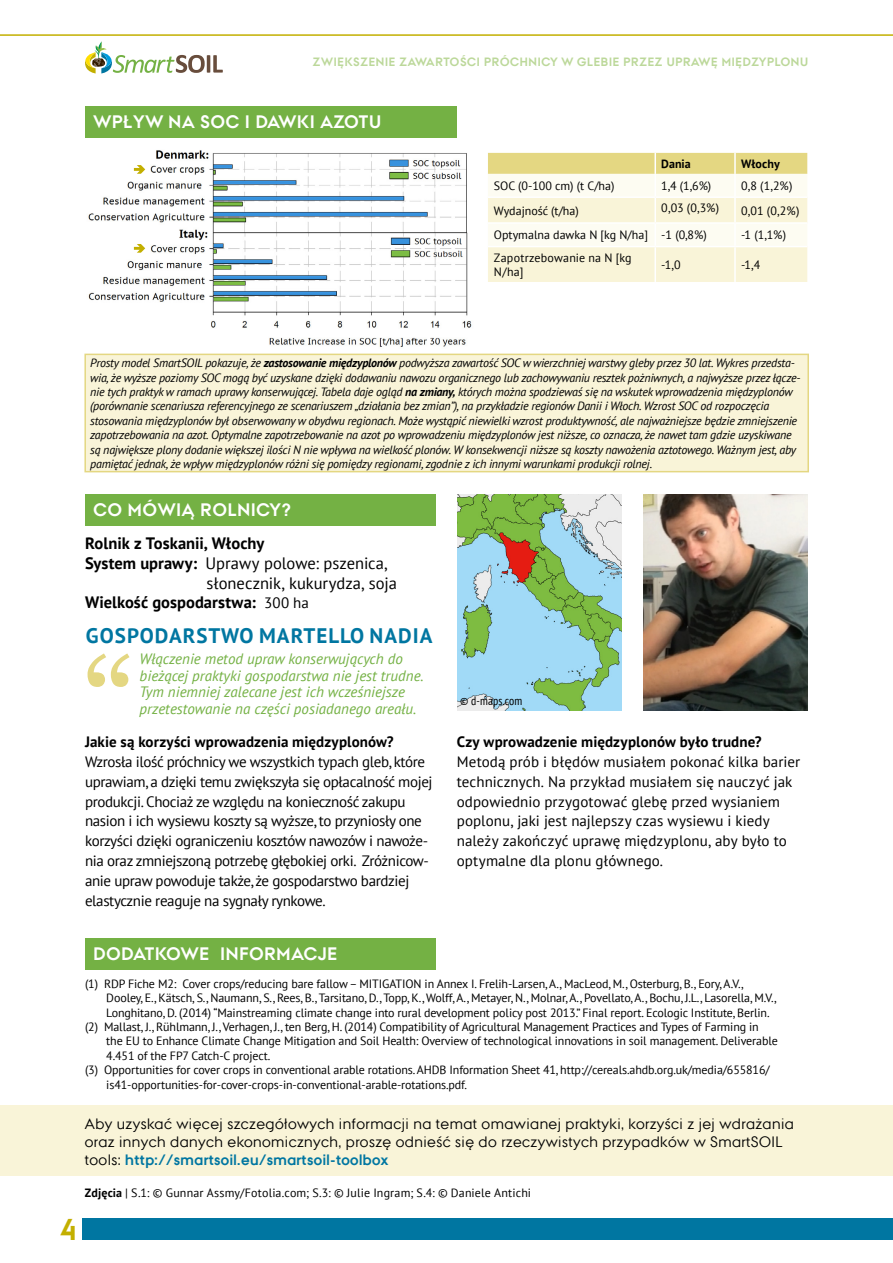
<style>
.page{position:relative;width:893px;height:1263px;background:#fff}
.page>*{position:absolute;margin:0;border:0;box-sizing:border-box;transform-origin:0 0}
.t1{font:700 30px "AU Passata";color:#c3af00}
.t2{font:700 21px "PT Sans";letter-spacing:.05em;color:#0076a1}
.t3{font:700 18px "AU Passata";letter-spacing:.05em;color:#fff}
.t4{font:700 18px "AU Passata";letter-spacing:.01em;color:#fff}
.t5{font:16.5px "PT Sans";color:#000}
.t6{font:700 16.5px "PT Sans";color:#000}
.t7{font:15px/19.8px "PT Sans";letter-spacing:-.025em;color:#000}
.t8{font:15px/19.8px "PT Sans";letter-spacing:.005em;color:#000}
.t9{font:15px/18px "AU Passata";letter-spacing:.03em;color:#000}
.t10{font:italic 15px/16.5px "PT Sans";color:#74b144}
.t11{font:700 15px "PT Sans";letter-spacing:.005em;color:#000}
.t12{font:italic 12px/14.4px "PT Sans";letter-spacing:-.02em;color:#000}
.t13{font:12px "PT Sans";letter-spacing:-.01em;color:#000}
.t14{font:12px "PT Sans";letter-spacing:.01em;color:#000}
.t15{font:700 12px "AU Passata";letter-spacing:.06em;color:#bcd89a}
.t16{font:12px/14.4px "PT Sans";letter-spacing:.015em;color:#000}
.t17{font:condensed 12px "PT Sans";letter-spacing:.01em;color:#000}
.t18{font:700 12px "PT Sans";letter-spacing:.01em;color:#000}
.s1{font-weight:700}
.s2{font-weight:400;font-size:15px}
.s3{font-weight:700;color:#0076a1}
</style>
<div class="page">
<div style="left:82px;top:1218px;width:811px;height:22px;background:#0076a1"></div>
<hr style="left:0;top:34px;width:893px;height:2px;background:#c3af00">
<svg style="left:85px;top:41px;width:138px;height:32px"></svg>
<div style="left:0;top:1105px;width:893px;height:71px;background:#f9f4d8"></div>
<div style="left:85px;top:494px;width:351px;height:31px;background:#74b144"></div>
<svg style="left:88px;top:653px;width:41px;height:34px"></svg>
<img style="left:643px;top:494px;width:164px;height:216px">
<img style="left:457px;top:494px;width:165px;height:216px">
<div style="left:85px;top:938px;width:351px;height:32px;background:#74b144"></div>
<div style="left:85px;top:354px;width:723px;height:118px;background:#f9f4d8"></div>
<div style="left:84px;top:354px;width:725px;height:118px;border:2px solid #e4d782"></div>
<img style="left:88px;top:150px;width:401px;height:197px">
<svg style="left:488px;top:153px;width:319px;height:129px"></svg>
<hr style="left:654px;top:153px;width:2px;height:21px;background:#fff">
<hr style="left:734px;top:153px;width:2px;height:21px;background:#fff">
<hr style="left:654px;top:174px;width:2px;height:22px;background:#fff">
<hr style="left:734px;top:174px;width:2px;height:22px;background:#fff">
<hr style="left:488px;top:196px;width:167px;height:2px;background:#fff">
<hr style="left:655px;top:196px;width:80px;height:2px;background:#fff">
<hr style="left:654px;top:198px;width:2px;height:24px;background:#fff">
<hr style="left:735px;top:196px;width:72px;height:2px;background:#fff">
<hr style="left:734px;top:198px;width:2px;height:24px;background:#fff">
<hr style="left:488px;top:222px;width:167px;height:2px;background:#fff">
<hr style="left:655px;top:222px;width:80px;height:2px;background:#fff">
<hr style="left:654px;top:224px;width:2px;height:22px;background:#fff">
<hr style="left:735px;top:222px;width:72px;height:2px;background:#fff">
<hr style="left:734px;top:224px;width:2px;height:22px;background:#fff">
<hr style="left:488px;top:246px;width:167px;height:1px;background:#fff">
<hr style="left:655px;top:246px;width:80px;height:1px;background:#fff">
<hr style="left:654px;top:247px;width:2px;height:35px;background:#fff">
<hr style="left:735px;top:246px;width:72px;height:1px;background:#fff">
<hr style="left:734px;top:247px;width:2px;height:35px;background:#fff">
<div style="left:85px;top:106px;width:372px;height:32px;background:#74b144"></div>
<svg style="left:134px;top:165px;width:11px;height:9px"></svg>
<svg style="left:134px;top:244px;width:11px;height:9px"></svg>
<p class="t15" style="left:313px;top:55px;width:497px">Zwiększenie zawartości próchnicy w glebie przez uprawę międzyplonu</p>
<h3 class="t3" style="left:94px;top:112px;width:121px">Wpływ na SOC</h3>
<h3 class="t4" style="left:245px;top:112px;width:138px">i dawki azotu</h3>
<p class="t18" style="left:661px;top:156px;width:31px">Dania</p>
<p class="t18" style="left:741px;top:156px;width:40px">Włochy</p>
<p class="t13" style="left:494px;top:178px;width:122px">SOC (0-100 cm) (t C/ha)</p>
<p class="t13" style="left:661px;top:178px;width:52px">1,4 (1,6%)</p>
<p class="t13" style="left:741px;top:178px;width:53px">0,8 (1,2%)</p>
<p class="t13" style="left:494px;top:203px;width:86px">Wydajność (t/ha)</p>
<p class="t13" style="left:661px;top:200px;width:59px">0,03 (0,3%)</p>
<p class="t13" style="left:741px;top:203px;width:60px">0,01 (0,2%)</p>
<p class="t13" style="left:494px;top:227px;width:214px">Optymalna dawka N [kg N/ha] -1 (0,8%)</p>
<p class="t13" style="left:741px;top:227px;width:47px">-1 (1,1%)</p>
<p class="t16" style="left:494px;top:250px;width:139px">Zapotrzebowanie na N [kg<br>N/ha]</p>
<p class="t13" style="left:661px;top:257px;width:21px">-1,0</p>
<p class="t13" style="left:741px;top:257px;width:21px">-1,4</p>
<p class="t12" style="left:90px;top:355px;width:712px">Prosty model SmartSOIL pokazuje, że <span class="s1">zastosowanie międzyplonów</span> podwyższa zawartość SOC w wierzchniej warstwy gleby przez 30 lat. Wykres przedsta&shy;wia, że wyższe poziomy SOC mogą być uzyskane dzięki dodawaniu nawozu organicznego lub zachowywaniu resztek pożniwnych, a najwyższe przez łącze&shy;nie tych praktyk w ramach uprawy konserwującej. Tabela daje ogląd <span class="s1">na zmiany,</span> których można spodziewaś się na wskutek wprowadzenia międzyplonów (porównanie scenariusza referencyjnego ze scenariuszem „działania bez zmian”), na przykładzie regionów Danii i Włoch. Wzrost SOC od rozpoczęcia stosowania międzyplonów był obserwowany w obydwu regionach. Może wystąpić niewielki wzrost produktywność, ale najważniejsze będzie zmniejszenie zapotrzebowania na azot. Optymalne zapotrzebowanie na azot po wprowadzeniu międzyplonów jest niższe, co oznacza, że nawet tam gdzie uzyskiwane są największe plony dodanie większej ilości N nie wpływa na wielkość plonów. W konsekwencji niższe są koszty nawożenia aztotowego. Ważnym jest, aby pamiętać jednak, że wpływ międzyplonów różni się pomiędzy regionami, zgodnie z ich innymi warunkami produkcji rolnej.</p>
<h3 class="t3" style="left:94px;top:499px;width:199px">Co mówią rolnicy?</h3>
<h3 class="t6" style="left:85px;top:532px;width:181px">Rolnik z Toskanii, Włochy</h3>
<h3 class="t5" style="left:85px;top:552px;width:304px"><span class="s1">System uprawy:</span> Uprawy polowe: pszenica,</h3>
<h3 class="t5" style="left:206px;top:572px;width:192px">słonecznik, kukurydza, soja</h3>
<h3 class="t6" style="left:85px;top:592px;width:225px">Wielkość gospodarstwa: <span class="s2">300 ha</span></h3>
<h2 class="t2" style="left:86px;top:621px;width:29px">Gospod</h2>
<h2 class="t2" style="left:169px;top:621px;width:29px">arstwo</h2>
<h2 class="t2" style="left:259px;top:621px;width:175px">Martello Nadia</h2>
<p class="t10" style="left:140px;top:650px;width:286px">Włączenie metod upraw konserwujących do bieżącej praktyki gospodarstwa nie jest trudne.<br>Tym niemniej zalecane jest ich wcześniejsze przetestowanie na części posiadanego areału.</p>
<p class="t11" style="left:85px;top:732px;width:310px">Jakie są korzyści wprowadzenia międzyplonów?</p>
<p class="t7" style="left:85px;top:751px;width:349px">Wzrosła ilość próchnicy we wszystkich typach gleb, które uprawiam, a dzięki temu zwiększyła się opłacalność mojej produkcji. Chociaż ze względu na konieczność zakupu nasion i ich wysiewu koszty są wyższe, to przyniosły one korzyści dzięki ograniczeniu kosztów nawozów i nawoże&shy;nia oraz zmniejszoną potrzebę głębokiej orki. Zróżnicow&shy;anie upraw powoduje także, że gospodarstwo bardziej elastycznie reaguje na sygnały rynkowe.</p>
<p class="t17" style="left:460px;top:693px;width:63px">© d-maps.com</p>
<p class="t11" style="left:457px;top:732px;width:306px">Czy wprowadzenie międzyplonów było trudne?</p>
<p class="t8" style="left:457px;top:751px;width:345px">Metodą prób i błędów musiałem pokonać kilka barier technicznych. Na przykład musiałem się nauczyć jak odpowiednio przygotować glebę przed wysianiem poplonu, jaki jest najlepszy czas wysiewu i kiedy należy zakończyć uprawę międzyplonu, aby było to optymalne dla plonu głównego.</p>
<h3 class="t3" style="left:94px;top:944px;width:14px">DODATKOWE</h3>
<h3 class="t3" style="left:220px;top:944px;width:44px">IN FORMAC</h3>
<h3 class="t3" style="left:318px;top:944px;width:19px">JE</h3>
<p class="t13" style="left:85px;top:976px;width:660px">(1) RDP Fiche M2: Cover crops/reducing bare fallow – MITIGATION in Annex I. Frelih-Larsen, A., MacLeod, M., Osterburg, B., Eory, A.V.,</p>
<p class="t13" style="left:106px;top:990px;width:672px">Dooley, E., Kätsch, S., Naumann, S., Rees, B., Tarsitano, D., Topp, K., Wolff, A., Metayer, N., Molnar, A., Povellato, A., Bochu, J.L., Lasorella, M.V.,</p>
<p class="t13" style="left:106px;top:1005px;width:665px">Longhitano, D. (2014) “Mainstreaming climate change into rural development policy post 2013.” Final report. Ecologic Institute, Berlin.</p>
<p class="t13" style="left:85px;top:1019px;width:675px">(2) Mallast, J., Rühlmann, J., Verhagen, J., ten Berg, H. (2014) Compatibility of Agricultural Management Practices and Types of Farming in</p>
<p class="t13" style="left:106px;top:1033px;width:673px">the EU to Enhance Climate Change Mitigation and Soil Health: Overview of technological innovations in soil management. Deliverable</p>
<p class="t13" style="left:106px;top:1048px;width:166px">4.451 of the FP7 Catch-C project.</p>
<p class="t13" style="left:85px;top:1062px;width:686px">(3) Opportunities for cover crops in conventional arable rotations. AHDB Information Sheet 41, http://cereals.ahdb.org.uk/media/655816/</p>
<p class="t13" style="left:106px;top:1077px;width:362px">is41-opportunities-for-cover-crops-in-conventional-arable-rotations.pdf.</p>
<h1 class="t1" style="left:60px;top:1212px;width:19px">4</h1>
<p class="t9" style="left:85px;top:1114px;width:711px">Aby uzyskać więcej szczegółowych informacji na temat omawianej praktyki, korzyści z jej wdrażania oraz innych danych ekonomicznych, proszę odnieść się do rzeczywistych przypadków w SmartSOIL tools: <span class="s3">http://smartsoil.eu/smartsoil-toolbox</span></p>
<p class="t14" style="left:85px;top:1184px;width:448px"><span class="s1">Zdjęcia</span> | S.1: © Gunnar Assmy/Fotolia.com; S.3: © Julie Ingram; S.4: © Daniele Antichi</p>
</div>
